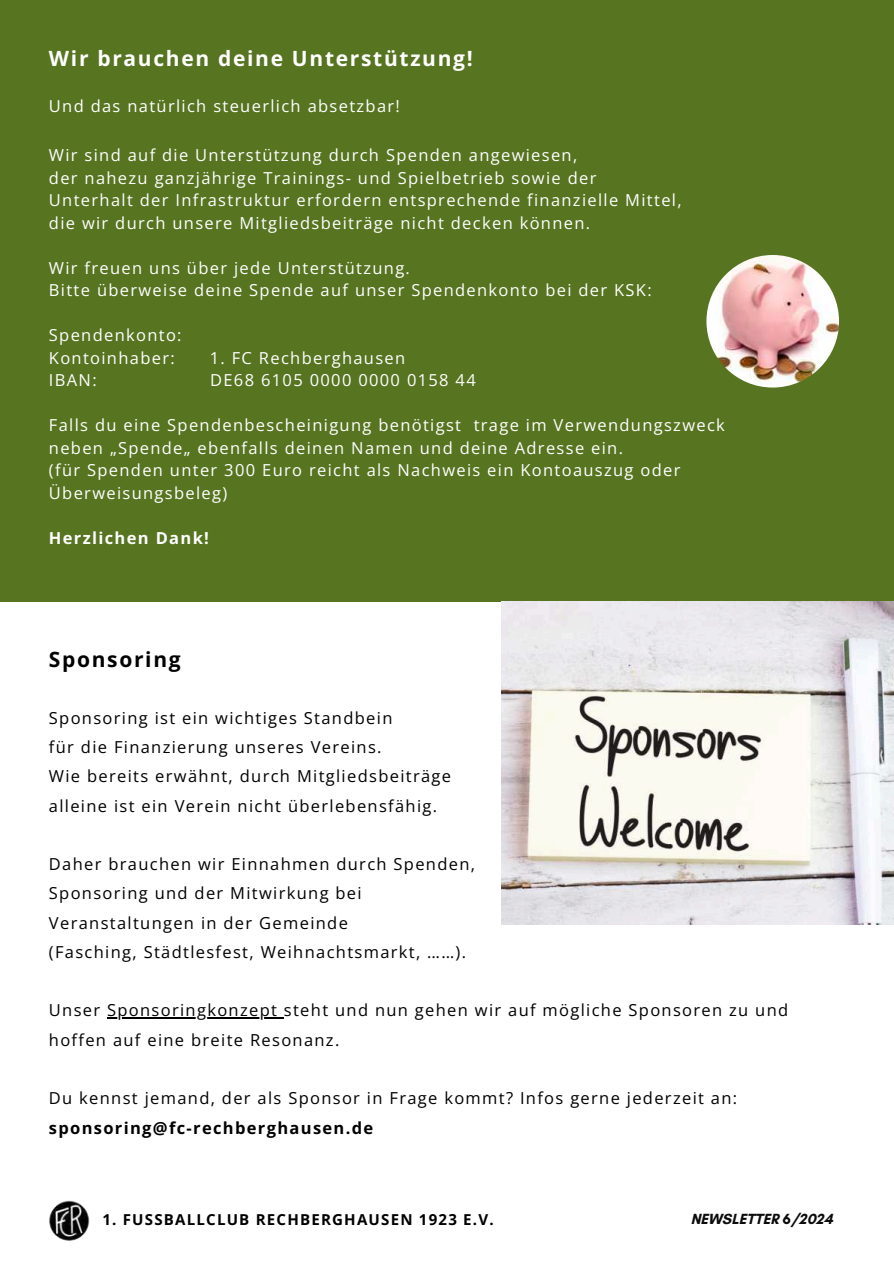
<style>
.page{position:relative;width:894px;height:1264px;background:#fff}
.page>*{position:absolute;margin:0;border:0;box-sizing:border-box;transform-origin:0 0}
.t1{font:700 21px "Open Sans";letter-spacing:.08em;color:#fff}
.t2{font:700 21px "Open Sans";letter-spacing:.08em;color:#000}
.t3{font:16.5px/22.5px "Open Sans";letter-spacing:.08em;color:#fff}
.t4{font:16.5px/29.2px "Open Sans";letter-spacing:.08em;color:#000}
.t5{font:700 16.5px "Open Sans";letter-spacing:.08em;color:#000}
.t6{font:700 16.5px "Open Sans";letter-spacing:.08em;color:#fff}
.t7{font:700 15px "Open Sans";letter-spacing:.08em;color:#000}
.t8{font:700 15px "Glacial Indifference";color:#0c0c0c}
</style>
<div class="page">
<div style="left:0;top:0;width:893px;height:602px;background:#577421"></div>
<img style="left:706px;top:255px;width:132px;height:132px;border-radius:50%">
<img style="left:49px;top:1200px;width:40px;height:40px;border-radius:50%">
<hr style="left:107px;top:1017px;width:177px;height:1px;background:#000">
<img style="left:501px;top:602px;width:392px;height:322px">
<p class="t1" style="left:49px;top:43px;width:425px">Wir brauchen deine Unterstützung!</p>
<p class="t3" style="left:49px;top:94px;width:352px">Und das natürlich steuerlich absetzbar!</p>
<p class="t3" style="left:49px;top:143px;width:634px">Wir sind auf die Unterstützung durch Spenden angewiesen,<br>der nahezu ganzjährige Trainings- und Spielbetrieb sowie der Unterhalt der Infrastruktur erfordern entsprechende finanzielle Mittel, die wir durch unsere Mitgliedsbeiträge nicht decken können.</p>
<p class="t3" style="left:49px;top:256px;width:604px">Wir freuen uns über jede Unterstützung.<br>Bitte überweise deine Spende auf unser Spendenkonto bei der KSK:</p>
<p class="t3" style="left:49px;top:323px;width:134px">Spendenkonto:<br>Kontoinhaber:</p>
<p class="t3" style="left:210px;top:346px;width:197px">1. FC Rechberghausen</p>
<p class="t3" style="left:49px;top:368px;width:49px">IBAN:</p>
<p class="t3" style="left:210px;top:368px;width:267px">DE68 6105 0000 0000 0158 44</p>
<p class="t3" style="left:49px;top:413px;width:677px">Falls du eine Spendenbescheinigung benötigst trage im Verwendungszweck neben „Spende„ ebenfalls deinen Namen und deine Adresse ein.<br>(für Spenden unter 300 Euro reicht als Nachweis ein Kontoauszug oder Überweisungsbeleg)</p>
<p class="t6" style="left:49px;top:526px;width:161px">Herzlichen Dank!</p>
<p class="t2" style="left:49px;top:644px;width:133px">Sponsoring</p>
<p class="t4" style="left:49px;top:702px;width:403px">Sponsoring ist ein wichtiges Standbein<br>für die Finanzierung unseres Vereins.<br>Wie bereits erwähnt, durch Mitgliedsbeiträge alleine ist ein Verein nicht überlebensfähig.</p>
<p class="t4" style="left:49px;top:849px;width:427px">Daher brauchen wir Einnahmen durch Spenden, Sponsoring und der Mitwirkung bei Veranstaltungen in der Gemeinde<br>(Fasching, Städtlesfest, Weihnachtsmarkt, ……).</p>
<p class="t4" style="left:49px;top:995px;width:740px">Unser Sponsoringkonzept steht und nun gehen wir auf mögliche Sponsoren zu und hoffen auf eine breite Resonanz.</p>
<p class="t4" style="left:49px;top:1083px;width:689px">Du kennst jemand, der als Sponsor in Frage kommt? Infos gerne jederzeit an:</p>
<p class="t5" style="left:49px;top:1115px;width:326px">sponsoring@fc-rechberghausen.de</p>
<p class="t7" style="left:102px;top:1209px;width:393px">1. FUSSBALLCLUB RECHBERGHAUSEN 1923 E.V.</p>
<p class="t8" style="left:690px;top:1209px;width:143px">NEWSLETTER 6/2024</p>
</div>
